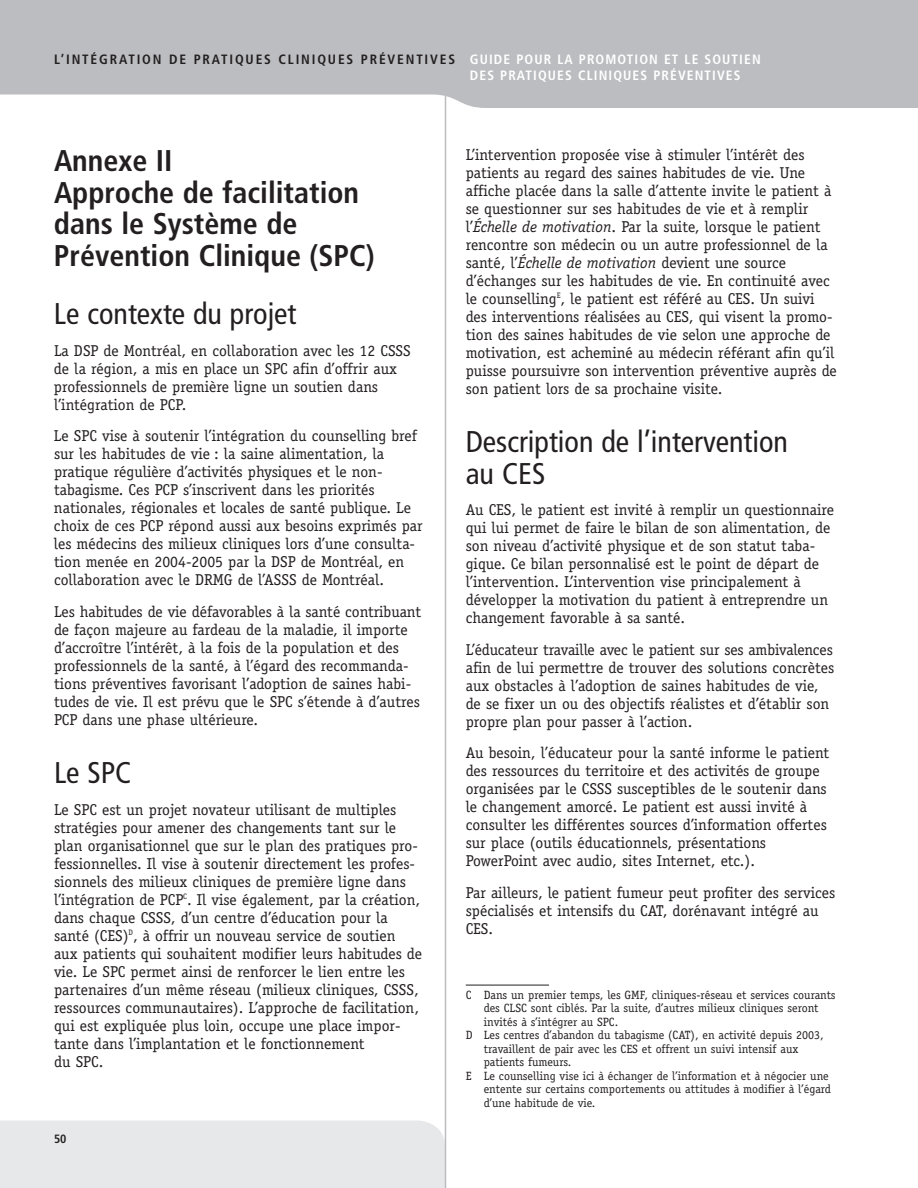
<style>
.page{position:relative;width:918px;height:1188px;background:#fff}
.page>*{position:absolute;margin:0;border:0;box-sizing:border-box;transform-origin:0 0}
.t1{font:700 condensed 30px/31.5px "Frutiger";color:#231f20}
.t2{font:condensed 30px/31.5px "Frutiger";color:#231f20}
.t3{font:15.75px/18px "Officina Serif";color:#231f20}
.t4{font:700 condensed 13.5px/16.2px "Frutiger";letter-spacing:.085em;color:#fff}
.t5{font:12px "Officina Serif";color:#231f20}
.t6{font:700 condensed 12px "Frutiger";color:#231f20}
.s1{color:#231f20}
.s2{font-style:italic}
</style>
<div class="page">
<div style="left:0;top:1120px;width:445px;height:68px;background:#e7e8e9"></div>
<div style="left:0;top:0;width:918px;height:108px;background:#bcbdc0"></div>
<hr style="left:445px;top:94px;width:1px;height:1094px;background:#bcbdc0">
<hr style="left:466px;top:985px;width:83px;height:1px;background:#231f20">
<p class="t4" style="left:470px;top:52px;width:292px;text-indent:-416px"><span class="s1">L’INTÉGRATION DE PRATIQUES CLINIQUES PRÉVENTIVES</span> GUIDE POUR LA PROMOTION ET LE SOUTIEN<br>DES PRATIQUES CLINIQUES PRÉVENTIVES</p>
<h1 class="t1" style="left:54px;top:147px;width:322px">Annexe II<br>Approche de facilitation dans le Système de<br>Prévention Clinique (SPC)</h1>
<h1 class="t2" style="left:54px;top:300px;width:244px">Le contexte du projet</h1>
<p class="t3" style="left:54px;top:341px;width:358px">La DSP de Montréal, en collaboration avec les 12 CSSS de la région, a mis en place un SPC afin d’offrir aux professionnels de première ligne un soutien dans l’intégration de PCP.</p>
<p class="t3" style="left:54px;top:427px;width:370px">Le SPC vise à soutenir l’intégration du counselling bref sur les habitudes de vie : la saine alimentation, la pratique régulière d’activités physiques et le non&shy;tabagisme. Ces PCP s’inscrivent dans les priorités nationales, régionales et locales de santé publique. Le choix de ces PCP répond aussi aux besoins exprimés par les médecins des milieux cliniques lors d’une consulta&shy;tion menée en 2004-2005 par la DSP de Montréal, en collaboration avec le DRMG de l’ASSS de Montréal.</p>
<p class="t3" style="left:54px;top:602px;width:369px">Les habitudes de vie défavorables à la santé contribuant de façon majeure au fardeau de la maladie, il importe d’accroître l’intérêt, à la fois de la population et des professionnels de la santé, à l’égard des recommanda&shy;tions préventives favorisant l’adoption de saines habi&shy;tudes de vie. Il est prévu que le SPC s’étende à d’autres PCP dans une phase ultérieure.</p>
<h1 class="t2" style="left:54px;top:759px;width:79px">Le SPC</h1>
<p class="t3" style="left:54px;top:800px;width:370px">Le SPC est un projet novateur utilisant de multiples stratégies pour amener des changements tant sur le plan organisationnel que sur le plan des pratiques pro&shy;fessionnelles. Il vise à soutenir directement les profes&shy;sionnels des milieux cliniques de première ligne dans l’intégration de PCP<sup>C</sup>. Il vise également, par la création, dans chaque CSSS, d’un centre d’éducation pour la santé (CES)<sup>D</sup>, à offrir un nouveau service de soutien aux patients qui souhaitent modifier leurs habitudes de vie. Le SPC permet ainsi de renforcer le lien entre les partenaires d’un même réseau (milieux cliniques, CSSS, ressources communautaires). L’approche de facilitation, qui est expliquée plus loin, occupe une place impor&shy;tante dans l’implantation et le fonctionnement<br>du SPC.</p>
<p class="t6" style="left:54px;top:1134px;width:14px">50</p>
<p class="t3" style="left:466px;top:145px;width:373px">L’intervention proposée vise à stimuler l’intérêt des patients au regard des saines habitudes de vie. Une affiche placée dans la salle d’attente invite le patient à se questionner sur ses habitudes de vie et à remplir l’<span class="s2">Échelle de motivation</span>. Par la suite, lorsque le patient rencontre son médecin ou un autre professionnel de la santé, l’<span class="s2">Échelle de motivation</span> devient une source d’échanges sur les habitudes de vie. En continuité avec le counselling<sup>E</sup>, le patient est référé au CES. Un suivi des interventions réalisées au CES, qui visent la promo&shy;tion des saines habitudes de vie selon une approche de motivation, est acheminé au médecin référant afin qu’il puisse poursuivre son intervention préventive auprès de son patient lors de sa prochaine visite.</p>
<h1 class="t2" style="left:466px;top:429px;width:324px">Description de l’intervention au CES</h1>
<p class="t3" style="left:466px;top:501px;width:370px">Au CES, le patient est invité à remplir un questionnaire qui lui permet de faire le bilan de son alimentation, de son niveau d’activité physique et de son statut taba&shy;gique. Ce bilan personnalisé est le point de départ de l’intervention. L’intervention vise principalement à développer la motivation du patient à entreprendre un changement favorable à sa santé.</p>
<p class="t3" style="left:466px;top:640px;width:370px">L’éducateur travaille avec le patient sur ses ambivalences afin de lui permettre de trouver des solutions concrètes aux obstacles à l’adoption de saines habitudes de vie, de se fixer un ou des objectifs réalistes et d’établir son propre plan pour passer à l’action.</p>
<p class="t3" style="left:466px;top:744px;width:365px">Au besoin, l’éducateur pour la santé informe le patient des ressources du territoire et des activités de groupe organisées par le CSSS susceptibles de le soutenir dans le changement amorcé. Le patient est aussi invité à consulter les différentes sources d’information offertes sur place (outils éducationnels, présentations PowerPoint avec audio, sites Internet, etc.).</p>
<p class="t3" style="left:466px;top:883px;width:371px">Par ailleurs, le patient fumeur peut profiter des services spécialisés et intensifs du CAT, dorénavant intégré au<br>CES.</p>
<p class="t5" style="left:466px;top:988px;width:371px">C Dans un premier temps, les GMF, cliniques-réseau et services courants</p>
<p class="t5" style="left:484px;top:1001px;width:336px">des CLSC sont ciblés. Par la suite, d’autres milieux cliniques seront</p>
<p class="t5" style="left:484px;top:1015px;width:136px">invités à s’intégrer au SPC.</p>
<p class="t5" style="left:466px;top:1028px;width:359px">D Les centres d’abandon du tabagisme (CAT), en activité depuis 2003,</p>
<p class="t5" style="left:484px;top:1042px;width:316px">travaillent de pair avec les CES et offrent un suivi intensif aux</p>
<p class="t5" style="left:484px;top:1055px;width:89px">patients fumeurs.</p>
<p class="t5" style="left:466px;top:1069px;width:365px">E Le counselling vise ici à échanger de l’information et à négocier une</p>
<p class="t5" style="left:484px;top:1082px;width:349px">entente sur certains comportements ou attitudes à modifier à l’égard</p>
<p class="t5" style="left:484px;top:1096px;width:113px">d’une habitude de vie.</p>
</div>
